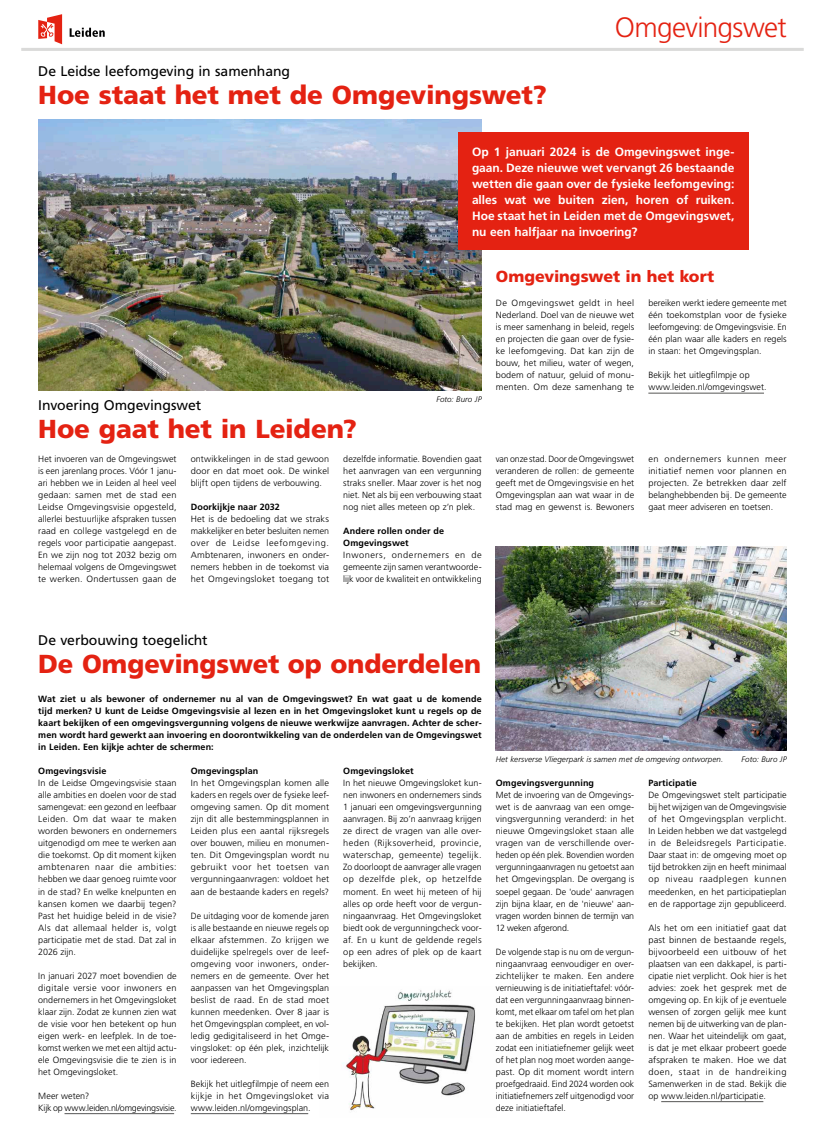
<style>
.page{position:relative;width:825px;height:1129px;background:#fff}
.page>*{position:absolute;margin:0;border:0;box-sizing:border-box;transform-origin:0 0}
.t1{font:300 28px "Frutiger LT Std";letter-spacing:-.025em;color:#e42212}
.t2{font:900 26px "Frutiger LT Std";letter-spacing:-.005em;color:#e42212}
.t3{font:900 16px "Frutiger LT Std";letter-spacing:-.005em;color:#e42212}
.t4{font:14px "Frutiger LT Std";letter-spacing:-.005em;color:#000}
.t5{font:700 12px/16px "Frutiger LT Std";letter-spacing:-.005em;color:#fff;text-align:justify}
.t6{font:300 9px/12px "Frutiger LT Std";letter-spacing:.005em;color:#000;text-align:justify}
.t7{font:700 9px/12px "Frutiger LT Std";letter-spacing:.01em;color:#000;text-align:justify}
.t8{font:300 9px/12px "Frutiger LT Std";letter-spacing:-.015em;color:#000}
.t9{font:italic 300 8px "Frutiger LT Std";letter-spacing:.01em;color:#000}
</style>
<div class="page">
<hr style="left:21px;top:48px;width:783px;height:3px;background:#dadad9">
<svg style="left:38px;top:14px;width:24px;height:30px"></svg>
<svg style="left:70px;top:28px;width:35px;height:9px"></svg>
<img style="left:38px;top:119px;width:444px;height:271px">
<img style="left:343px;top:990px;width:133px;height:121px">
<div style="left:458px;top:132px;width:291px;height:118px;background:#e42212"></div>
<hr style="left:65px;top:1113px;width:109px;height:1px;background:#565655">
<hr style="left:191px;top:1113px;width:117px;height:1px;background:#565655">
<hr style="left:661px;top:1101px;width:102px;height:1px;background:#565655">
<img style="left:496px;top:546px;width:291px;height:204px">
<hr style="left:648px;top:393px;width:116px;height:1px;background:#565655">
<h3 class="t4" style="left:38px;top:63px;width:253px">De Leidse leefomgeving in samenhang</h3>
<h2 class="t2" style="left:38px;top:79px;width:510px">Hoe staat het met de Omgevingswet?</h2>
<h1 class="t1" style="left:615px;top:11px;width:173px">Omgevingswet</h1>
<p class="t5" style="left:472px;top:143px;width:264px">Op 1 januari 2024 is de Omgevingswet inge&shy;gaan. Deze nieuwe wet vervangt 26 bestaande wetten die gaan over de fysieke leefomgeving: alles wat we buiten zien, horen of ruiken.<br>Hoe staat het in Leiden met de Omgevingswet, nu een halfjaar na invoering?</p>
<h3 class="t3" style="left:496px;top:267px;width:220px">Omgevingswet in het kort</h3>
<p class="t9" style="left:436px;top:395px;width:47px">Foto: Buro JP</p>
<h3 class="t4" style="left:38px;top:397px;width:165px">Invoering Omgevingswet</h3>
<h2 class="t2" style="left:38px;top:413px;width:320px">Hoe gaat het in Leiden?</h2>
<p class="t6" style="left:38px;top:453px;width:140px">Het invoeren van de Omgevingswet is een jarenlang proces. Vóór 1 janu&shy;ari hebben we in Leiden al heel veel gedaan: samen met de stad een Leidse Omgevingsvisie opgesteld, allerlei bestuurlijke afspraken tussen raad en college vastgelegd en de regels voor participatie aangepast.<br>En we zijn nog tot 2032 bezig om helemaal volgens de Omgevingswet te werken. Ondertussen gaan de</p>
<p class="t6" style="left:191px;top:453px;width:140px">ontwikkelingen in de stad gewoon door en dat moet ook. De winkel blijft open tijdens de verbouwing.</p>
<p class="t6" style="left:343px;top:453px;width:140px">dezelfde informatie. Bovendien gaat het aanvragen van een vergunning straks sneller. Maar zover is het nog niet. Net als bij een verbouwing staat nog niet alles meteen op z’n plek.</p>
<p class="t7" style="left:343px;top:525px;width:102px">Andere rollen onder de<br>Omgevingswet</p>
<p class="t6" style="left:343px;top:549px;width:140px">Inwoners, ondernemers en de gemeente zijn samen verantwoorde&shy;lijk voor de kwaliteit en ontwikkeling</p>
<p class="t7" style="left:191px;top:501px;width:91px">Doorkijkje naar 2032</p>
<p class="t6" style="left:191px;top:513px;width:140px">Het is de bedoeling dat we straks makkelijker en beter besluiten nemen over de Leidse leefomgeving.<br>Ambtenaren, inwoners en onder&shy;nemers hebben in de toekomst via het Omgevingsloket toegang tot</p>
<p class="t6" style="left:496px;top:297px;width:140px">De Omgevingswet geldt in heel Nederland. Doel van de nieuwe wet is meer samenhang in beleid, regels en projecten die gaan over de fysie&shy;ke leefomgeving. Dat kan zijn de bouw, het milieu, water of wegen, bodem of natuur, geluid of monu&shy;menten. Om deze samenhang te</p>
<p class="t6" style="left:648px;top:297px;width:140px">bereiken werkt iedere gemeente met één toekomstplan voor de fysieke leefomgeving: de Omgevingsvisie. En één plan waar alle kaders en regels in staan: het Omgevingsplan.</p>
<p class="t6" style="left:648px;top:369px;width:120px">Bekijk het uitlegfilmpje op www.leiden.nl/omgevingswet.</p>
<p class="t6" style="left:496px;top:453px;width:140px">van onze stad. Door de Omgevingswet veranderen de rollen: de gemeente geeft met de Omgevingsvisie en het Omgevingsplan aan wat waar in de stad mag en gewenst is. Bewoners</p>
<p class="t6" style="left:648px;top:453px;width:140px">en ondernemers kunnen meer initiatief nemen voor plannen en projecten. Ze betrekken daar zelf belanghebbenden bij. De gemeente gaat meer adviseren en toetsen.</p>
<h3 class="t4" style="left:38px;top:631px;width:171px">De verbouwing toegelicht</h3>
<h2 class="t2" style="left:38px;top:648px;width:444px">De Omgevingswet op onderdelen</h2>
<p class="t7" style="left:38px;top:693px;width:445px">Wat ziet u als bewoner of ondernemer nu al van de Omgevingswet? En wat gaat u de komende tijd merken? U kunt de Leidse Omgevingsvisie al lezen en in het Omgevingsloket kunt u regels op de kaart bekijken of een omgevingsvergunning volgens de nieuwe werkwijze aanvragen. Achter de scher&shy;men wordt hard gewerkt aan invoering en doorontwikkeling van de onderdelen van de Omgevingswet in Leiden. Een kijkje achter de schermen:</p>
<p class="t7" style="left:38px;top:765px;width:70px">Omgevingsvisie</p>
<p class="t6" style="left:38px;top:777px;width:140px">In de Leidse Omgevingsvisie staan alle ambities en doelen voor de stad samengevat: een gezond en leefbaar Leiden. Om dat waar te maken worden bewoners en ondernemers uitgenodigd om mee te werken aan die toekomst. Op dit moment kijken ambtenaren naar die ambities: hebben we daar genoeg ruimte voor in de stad? En welke knelpunten en kansen komen we daarbij tegen?<br>Past het huidige beleid in de visie?<br>Als dat allemaal helder is, volgt participatie met de stad. Dat zal in 2026 zijn.</p>
<p class="t6" style="left:38px;top:969px;width:140px">In januari 2027 moet bovendien de digitale versie voor inwoners en ondernemers in het Omgevingsloket klaar zijn. Zodat ze kunnen zien wat de visie voor hen betekent op hun eigen werk- en leefplek. In de toe&shy;komst werken we met een altijd actu&shy;ele Omgevingsvisie die te zien is in het Omgevingsloket.</p>
<p class="t8" style="left:38px;top:1089px;width:140px">Meer weten?<br>Kijk op www.leiden.nl/omgevingsvisie.</p>
<p class="t9" style="left:496px;top:755px;width:229px">Het kersverse Vliegerpark is samen met de omgeving ontworpen.</p>
<p class="t9" style="left:741px;top:755px;width:47px">Foto: Buro JP</p>
<p class="t7" style="left:191px;top:765px;width:69px">Omgevingsplan</p>
<p class="t6" style="left:191px;top:777px;width:140px">In het Omgevingsplan komen alle kaders en regels over de fysieke leef&shy;omgeving samen. Op dit moment zijn dit alle bestemmingsplannen in Leiden plus een aantal rijksregels over bouwen, milieu en monumen&shy;ten. Dit Omgevingsplan wordt nu gebruikt voor het toetsen van vergunningaanvragen: voldoet het aan de bestaande kaders en regels?</p>
<p class="t6" style="left:191px;top:909px;width:140px">De uitdaging voor de komende jaren is alle bestaande en nieuwe regels op elkaar afstemmen. Zo krijgen we duidelijke spelregels over de leef&shy;omgeving voor inwoners, onder&shy;nemers en de gemeente. Over het aanpassen van het Omgevingsplan beslist de raad. En de stad moet kunnen meedenken. Over 8 jaar is het Omgevingsplan compleet, en vol&shy;ledig gedigitaliseerd in het Omge&shy;vingsloket: op één plek, inzichtelijk voor iedereen.</p>
<p class="t6" style="left:191px;top:1077px;width:140px">Bekijk het uitlegfilmpje of neem een kijkje in het Omgevingsloket via www.leiden.nl/omgevingsplan.</p>
<p class="t7" style="left:343px;top:765px;width:72px">Omgevingsloket</p>
<p class="t6" style="left:343px;top:777px;width:140px">In het nieuwe Omgevingsloket kun&shy;nen inwoners en ondernemers sinds 1 januari een omgevingsvergunning aanvragen. Bij zo’n aanvraag krijgen ze direct de vragen van alle over&shy;heden (Rijksoverheid, provincie, waterschap, gemeente) tegelijk.<br>Zo doorloopt de aanvrager alle vragen op dezelfde plek, op hetzelfde moment. En weet hij meteen of hij alles op orde heeft voor de vergun&shy;ningaanvraag. Het Omgevingsloket biedt ook de vergunningcheck voor&shy;af. En u kunt de geldende regels op een adres of plek op de kaart bekijken.</p>
<p class="t7" style="left:496px;top:777px;width:100px">Omgevingsvergunning</p>
<p class="t7" style="left:648px;top:777px;width:50px">Participatie</p>
<p class="t6" style="left:648px;top:789px;width:140px">De Omgevingswet stelt participatie bij het wijzigen van de Omgevingsvisie of het Omgevingsplan verplicht.<br>In Leiden hebben we dat vastgelegd in de Beleidsregels Participatie.<br>Daar staat in: de omgeving moet op tijd betrokken zijn en heeft minimaal op niveau raadplegen kunnen meedenken, en het participatieplan en de rapportage zijn gepubliceerd.</p>
<p class="t6" style="left:648px;top:921px;width:140px">Als het om een initiatief gaat dat past binnen de bestaande regels, bijvoorbeeld een uitbouw of het plaatsen van een dakkapel, is parti&shy;cipatie niet verplicht. Ook hier is het advies: zoek het gesprek met de omgeving op. En kijk of je eventuele wensen of zorgen gelijk mee kunt nemen bij de uitwerking van de plan&shy;nen. Waar het uiteindelijk om gaat, is dat je met elkaar probeert goede afspraken te maken. Hoe we dat doen, staat in de handreiking Samenwerken in de stad. Bekijk die op www.leiden.nl/participatie.</p>
<p class="t6" style="left:496px;top:789px;width:140px">Met de invoering van de Omgevings&shy;wet is de aanvraag van een omge&shy;vingsvergunning veranderd: in het nieuwe Omgevingsloket staan alle vragen van de verschillende over&shy;heden op één plek. Bovendien worden vergunningaanvragen nu getoetst aan het Omgevingsplan. De overgang is soepel gegaan. De 'oude' aanvragen zijn bijna klaar, en de 'nieuwe' aan&shy;vragen worden binnen de termijn van 12 weken afgerond.</p>
<p class="t6" style="left:496px;top:945px;width:140px">De volgende stap is nu om de vergun&shy;ningaanvraag eenvoudiger en over&shy;zichtelijker te maken. Een andere vernieuwing is de initiatieftafel: vóór&shy;dat een vergunningaanvraag binnen&shy;komt, met elkaar om tafel om het plan te bekijken. Het plan wordt getoetst aan de ambities en regels in Leiden zodat een initiatiefnemer gelijk weet of het plan nog moet worden aange&shy;past. Op dit moment wordt intern proefgedraaid. Eind 2024 worden ook initiatiefnemers zelf uitgenodigd voor deze initiatieftafel.</p>
</div>
